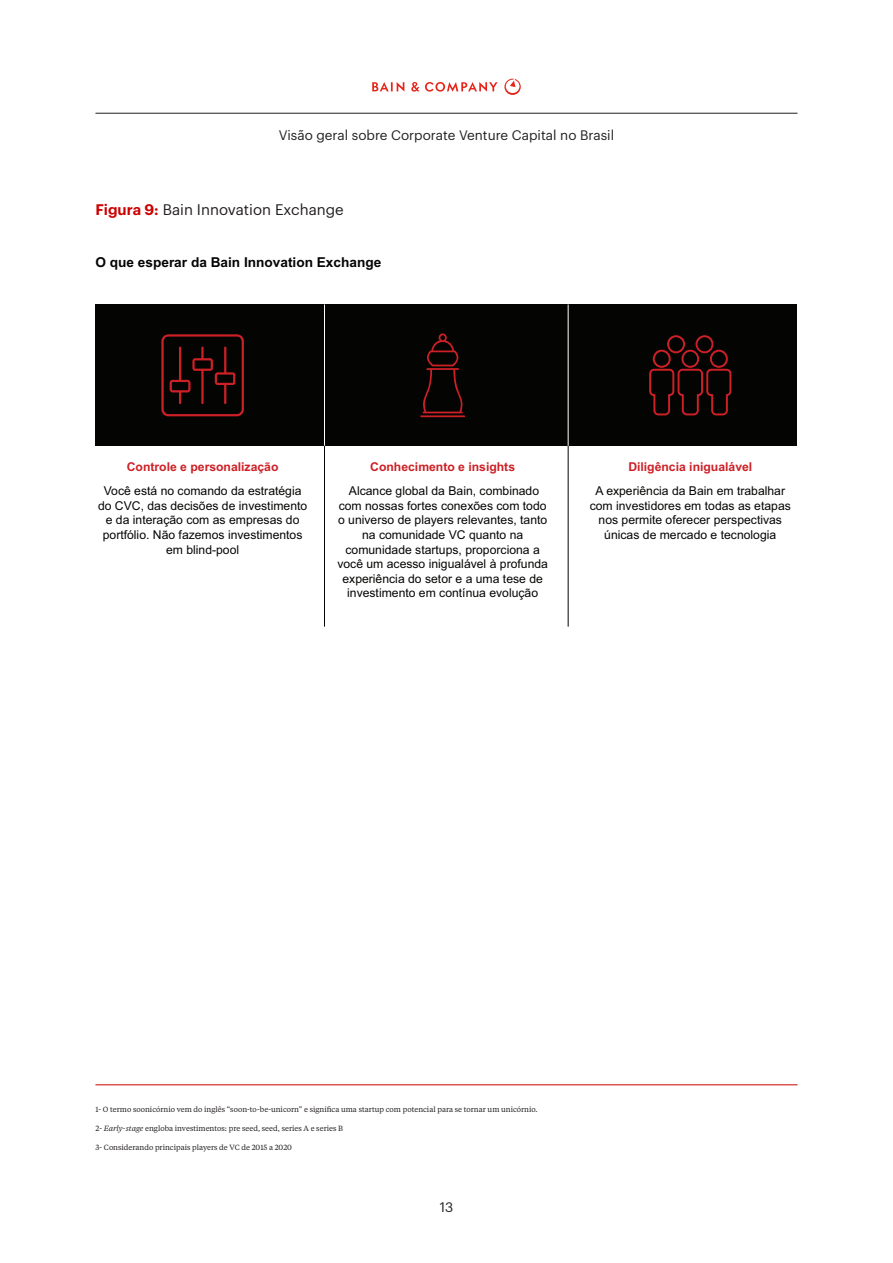
<style>
.page{position:relative;width:893px;height:1263px;background:#fff}
.page>*{position:absolute;margin:0;border:0;box-sizing:border-box;transform-origin:0 0}
.Chart_tagline{font:15px "Graphik";color:#231f20}
.t1{font:700 13.65px "Arial";color:#040503}
.t2{font:13.5px "Graphik";color:#231f20}
.t3{font:12.15px/14.5px "Arial";color:#040503;text-align:center}
.t4{font:700 12.15px "Arial";color:#cd2026}
.Footnotes__2nd_line{font:7.5px "Tiempos Text";color:#231f20}
.Footnotes__1st_line{font:7.5px "Tiempos Text";color:#231f20}
.s1{font-weight:600;color:#c00}
.s2{font-style:italic}
</style>
<div class="page">
<hr style="left:95px;top:113px;width:702px;height:1px;background:#231f20">
<svg style="left:372px;top:82px;width:32px;height:10px"></svg>
<svg style="left:411px;top:82px;width:8px;height:10px"></svg>
<svg style="left:425px;top:82px;width:73px;height:10px"></svg>
<svg style="left:504px;top:79px;width:17px;height:16px"></svg>
<hr style="left:95px;top:1084px;width:702px;height:1px;background:#c00">
<div style="left:95px;top:304px;width:702px;height:142px;background:#040503"></div>
<svg style="left:161px;top:334px;width:83px;height:82px"></svg>
<svg style="left:422px;top:333px;width:41px;height:80px"></svg>
<hr style="left:420px;top:415px;width:45px;height:2px;background:#cd2026">
<svg style="left:649px;top:335px;width:82px;height:80px"></svg>
<hr style="left:324px;top:304px;width:1px;height:142px;background:#fff">
<hr style="left:568px;top:304px;width:1px;height:142px;background:#fff">
<hr style="left:324px;top:446px;width:1px;height:180px;background:#040503">
<hr style="left:568px;top:446px;width:1px;height:180px;background:#040503">
<p class="t2" style="left:279px;top:125px;width:337px">Visão geral sobre Corporate Venture Capital no Brasil</p>
<p class="Chart_tagline" style="left:95px;top:198px;width:250px"><span class="s1">Figura 9:</span> Bain Innovation Exchange</p>
<p class="t1" style="left:95px;top:253px;width:287px">O que esperar da Bain Innovation Exchange</p>
<p class="t4" style="left:127px;top:459px;width:153px">Controle e personalização</p>
<p class="t4" style="left:370px;top:459px;width:146px">Conhecimento e insights</p>
<p class="t4" style="left:628px;top:459px;width:125px">Diligência inigualável</p>
<p class="t3" style="left:98px;top:483px;width:211px">Você está no comando da estratégia do CVC, das decisões de investimento e da interação com as empresas do portfólio. Não fazemos investimentos em blind-pool</p>
<p class="t3" style="left:337px;top:483px;width:212px">Alcance global da Bain, combinado com nossas fortes conexões com todo o universo de players relevantes, tanto na comunidade VC quanto na comunidade startups, proporciona a você um acesso inigualável à profunda experiência do setor e a uma tese de investimento em contínua evolução</p>
<p class="t3" style="left:590px;top:483px;width:203px">A experiência da Bain em trabalhar com investidores em todas as etapas nos permite oferecer perspectivas únicas de mercado e tecnologia</p>
<p class="Footnotes__1st_line" style="left:95px;top:1104px;width:444px">1- O termo soonicórnio vem do inglês “soon-to-be-unicorn” e significa uma startup com potencial para se tornar um unicórnio.</p>
<p class="Footnotes__2nd_line" style="left:95px;top:1123px;width:249px">2- <span class="s2">Early-stage</span> engloba investimentos: pre seed, seed, series A e series B</p>
<p class="Footnotes__2nd_line" style="left:95px;top:1142px;width:198px">3- Considerando principais players de VC de 2015 a 2020</p>
<p class="t2" style="left:440px;top:1197px;width:15px">13</p>
</div>
